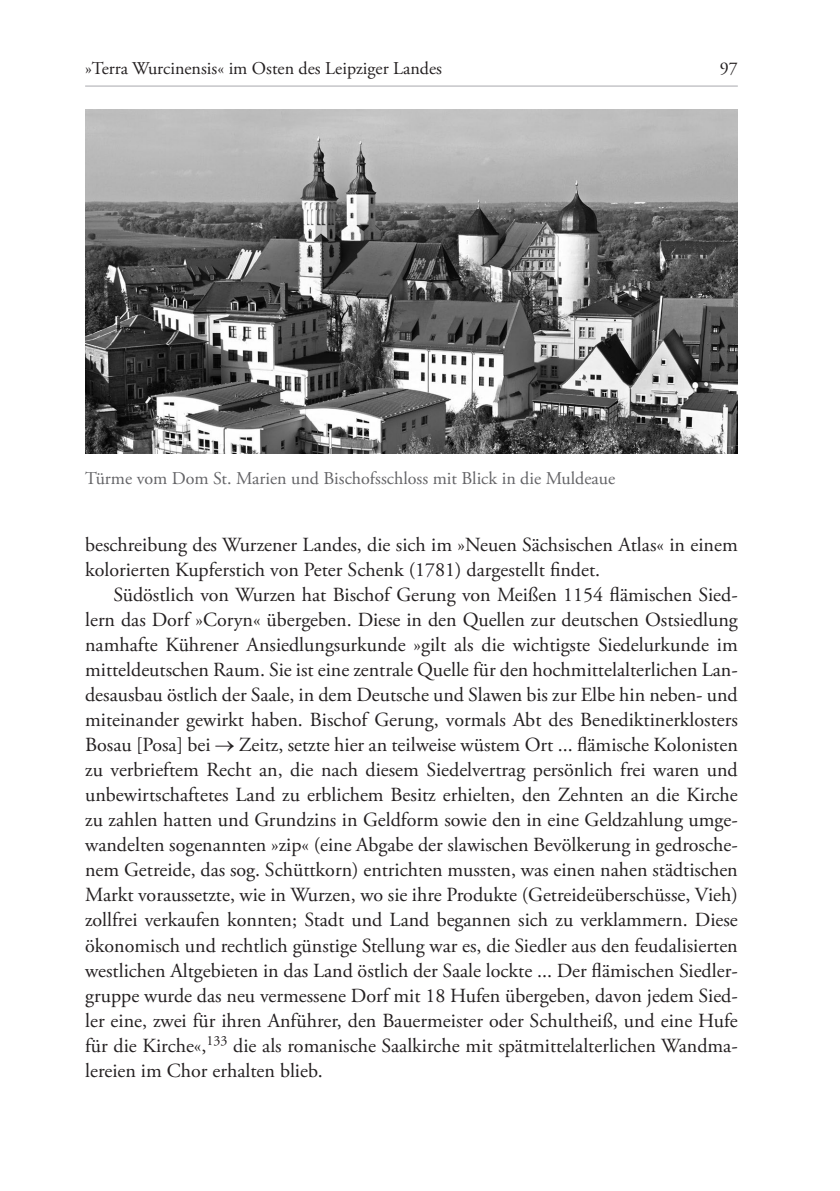
<style>
.page{position:relative;width:840px;height:1191px;background:#fff}
.page>*{position:absolute;margin:0;border:0;box-sizing:border-box;transform-origin:0 0}
.t1{font:20px/25px "Adobe Garamond Pro";color:#231f20}
.t2{font:18px "Adobe Garamond Pro";color:#636366}
.t3{font:18px "Adobe Garamond Pro";color:#231f20}
</style>
<div class="page">
<hr style="left:85px;top:86px;width:652px;height:1px;background:#a8a9ad">
<img style="left:85px;top:109px;width:652px;height:344px">
<p class="t3" style="left:85px;top:57px;width:358px">»Terra Wurcinensis« im Osten des Leipziger Landes</p>
<p class="t3" style="left:719px;top:57px;width:19px">97</p>
<p class="t2" style="left:85px;top:467px;width:531px">Türme vom Dom St. Marien und Bischofsschloss mit Blick in die Muldeaue</p>
<p class="t1" style="left:85px;top:533px;width:653px">beschreibung des Wurzener Landes, die sich im »Neuen Sächsischen Atlas« in einem kolorierten Kupferstich von Peter Schenk (1781) dargestellt findet.</p>
<p class="t1" style="left:85px;top:583px;width:654px;text-align:justify;text-indent:28px">Südöstlich von Wurzen hat Bischof Gerung von Meißen 1154 flämischen Sied&shy;lern das Dorf »Coryn« übergeben. Diese in den Quellen zur deutschen Ostsiedlung namhafte Kührener Ansiedlungsurkunde »gilt als die wichtigste Siedelurkunde im mitteldeutschen Raum. Sie ist eine zentrale Quelle für den hochmittelalterlichen Lan&shy;desausbau östlich der Saale, in dem Deutsche und Slawen bis zur Elbe hin neben- und miteinander gewirkt haben. Bischof Gerung, vormals Abt des Benediktinerklosters Bosau [Posa] bei → Zeitz, setzte hier an teilweise wüstem Ort ... flämische Kolonisten zu verbrieftem Recht an, die nach diesem Siedelvertrag persönlich frei waren und unbewirtschaftetes Land zu erblichem Besitz erhielten, den Zehnten an die Kirche zu zahlen hatten und Grundzins in Geldform sowie den in eine Geldzahlung umge&shy;wandelten sogenannten »zip« (eine Abgabe der slawischen Bevölkerung in gedrosche&shy;nem Getreide, das sog. Schüttkorn) entrichten mussten, was einen nahen städtischen Markt voraussetzte, wie in Wurzen, wo sie ihre Produkte (Getreideüberschüsse, Vieh) zollfrei verkaufen konnten; Stadt und Land begannen sich zu verklammern. Diese ökonomisch und rechtlich günstige Stellung war es, die Siedler aus den feudalisierten westlichen Altgebieten in das Land östlich der Saale lockte ... Der flämischen Siedler&shy;gruppe wurde das neu vermessene Dorf mit 18 Hufen übergeben, davon jedem Sied&shy;ler eine, zwei für ihren Anführer, den Bauermeister oder Schultheiß, und eine Hufe für die Kirche«,<sup>133</sup> die als romanische Saalkirche mit spätmittelalterlichen Wandma&shy;lereien im Chor erhalten blieb.</p>
</div>
